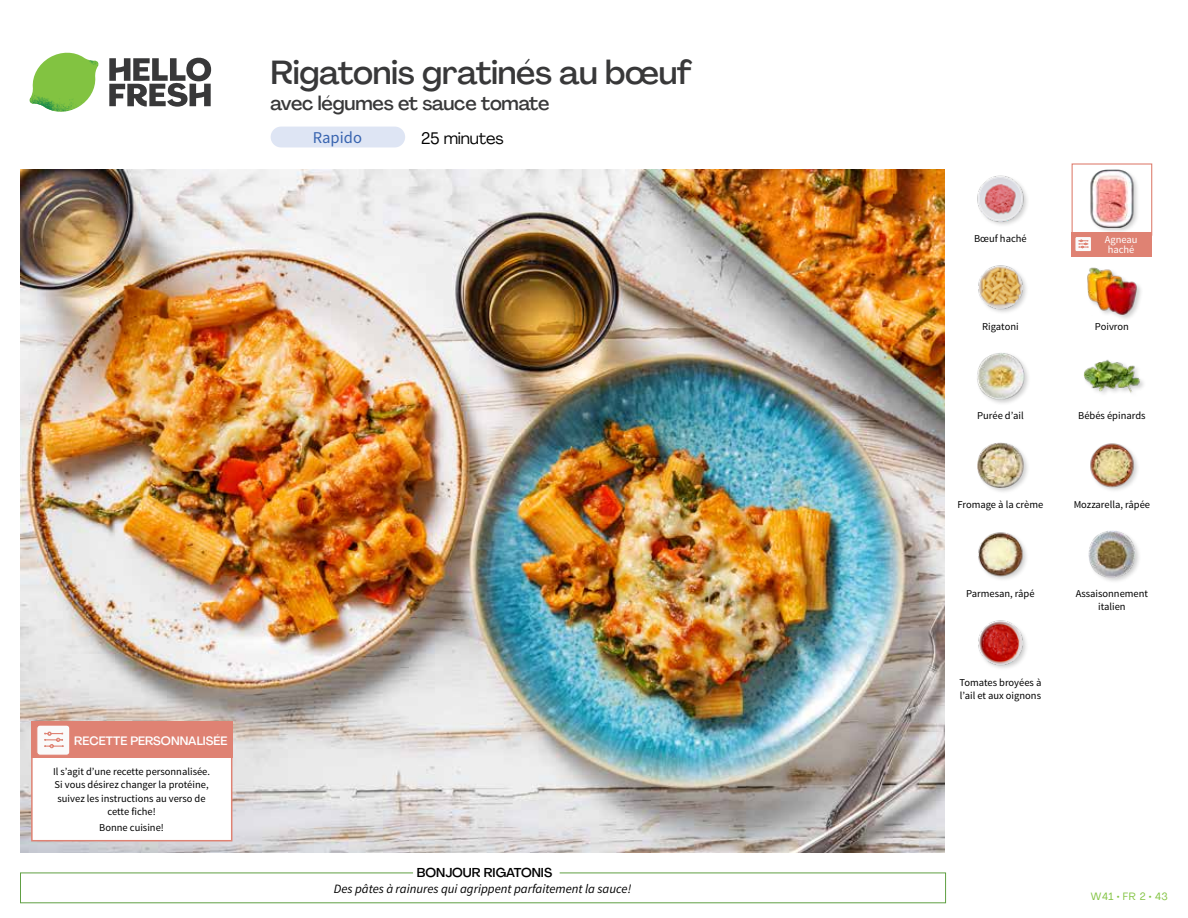
<style>
.page{position:relative;width:1188px;height:918px;background:#fff}
.page>*{position:absolute;margin:0;border:0;box-sizing:border-box;transform-origin:0 0}
.t1{font:500 33px "Agrandir";letter-spacing:-.01em;color:#383839}
.t2{font:500 19.5px "Agrandir";letter-spacing:-.01em;color:#383839}
.t3{font:16.5px "Agrandir";letter-spacing:-.01em;color:#000}
.t4{font:16.5px "Source Sans Pro";color:#3763af}
.t5{font:italic 12.75px "Source Sans Pro";color:#000}
.t6{font:500 12.75px "Agrandir";color:#000}
.t7{font:500 12px "Agrandir";color:#fff}
.t8{font:10.5px/13.5px "Source Sans Pro";color:#000;text-align:center}
.t9{font:10.5px/10.5px "Source Sans Pro";letter-spacing:-.005em;color:#fff}
.t10{font:10.5px "Agrandir";letter-spacing:.05em;color:#82c341}
</style>
<div class="page">
<svg style="left:109px;top:57px;width:102px;height:50px"></svg>
<svg style="left:34px;top:53px;width:62px;height:40px"></svg>
<img style="left:67px;top:53px;width:32px;height:26px">
<img style="left:33px;top:75px;width:59px;height:11px">
<img style="left:29px;top:79px;width:61px;height:33px">
<img style="left:65px;top:86px;width:27px;height:25px">
<div style="left:20px;top:873px;width:926px;height:30px;border:1px solid #609f43"></div>
<div style="left:413px;top:865px;width:147px;height:15px;background:#fff"></div>
<img style="left:21px;top:170px;width:924px;height:682px">
<div style="left:1072px;top:163px;width:80px;height:73px;border:1px solid #df8273"></div>
<div style="left:1072px;top:232px;width:80px;height:25px;background:#df8273"></div>
<div style="left:1075px;top:237px;width:16px;height:15px;background:#fafafa;border-radius:2px"></div>
<div style="left:1075px;top:236px;width:17px;height:16px;border:1px solid #df8273;border-radius:2px"></div>
<svg style="left:1079px;top:240px;width:10px;height:8px"></svg>
<img style="left:978px;top:620px;width:49px;height:49px">
<div style="left:1087px;top:529px;width:54px;height:55px;background:#000;opacity:.2"></div>
<img style="left:1089px;top:530px;width:46px;height:47px">
<img style="left:978px;top:532px;width:49px;height:48px">
<img style="left:1090px;top:443px;width:48px;height:48px">
<div style="left:977px;top:442px;width:53px;height:53px;background:#000;opacity:.2"></div>
<img style="left:978px;top:442px;width:45px;height:46px">
<div style="left:1083px;top:359px;width:64px;height:40px;background:#000;opacity:.2"></div>
<img style="left:1083px;top:359px;width:58px;height:40px">
<div style="left:976px;top:351px;width:55px;height:55px;background:#000;opacity:.2"></div>
<img style="left:977px;top:352px;width:47px;height:48px">
<div style="left:1086px;top:267px;width:58px;height:55px;background:#000;opacity:.2"></div>
<img style="left:1086px;top:267px;width:52px;height:49px">
<img style="left:978px;top:265px;width:49px;height:48px">
<div style="left:1089px;top:169px;width:51px;height:65px;background:#000;opacity:.2"></div>
<img style="left:1089px;top:170px;width:51px;height:57px">
<img style="left:977px;top:175px;width:50px;height:50px">
<div style="left:31px;top:733px;width:201px;height:108px;background:#fff;border:2px solid #df8273"></div>
<div style="left:31px;top:722px;width:202px;height:36px;background:#df8273"></div>
<div style="left:37px;top:725px;width:33px;height:30px;background:#fafafa;border-radius:3px"></div>
<div style="left:36px;top:725px;width:34px;height:31px;border:1px solid #df8273;border-radius:3px"></div>
<svg style="left:45px;top:732px;width:18px;height:16px"></svg>
<div style="left:271px;top:127px;width:134px;height:20px;background:#dee5f4;border-radius:10px"></div>
<h1 class="t1" style="left:271px;top:52px;width:423px">Rigatonis gratinés au bœuf</h1>
<h2 class="t2" style="left:271px;top:91px;width:280px">avec légumes et sauce tomate</h2>
<h3 class="t4" style="left:313px;top:128px;width:51px">Rapido</h3>
<h3 class="t3" style="left:421px;top:128px;width:84px">25 minutes</h3>
<p class="t7" style="left:74px;top:733px;width:155px">RECETTE PERSONNALISÉE</p>
<p class="t8" style="left:53px;top:765px;width:158px">Il s’agit d’une recette personnalisée.<br>Si vous désirez changer la protéine, suivez les instructions au verso de cette fiche!</p>
<p class="t8" style="left:99px;top:821px;width:66px">Bonne cuisine!</p>
<p class="t6" style="left:417px;top:864px;width:137px">BONJOUR RIGATONIS</p>
<p class="t5" style="left:334px;top:881px;width:299px">Des pâtes à rainures qui agrippent parfaitement la sauce!</p>
<p class="t8" style="left:974px;top:232px;width:54px">Bœuf haché</p>
<p class="t9" style="left:1105px;top:234px;width:34px">Agneau haché</p>
<p class="t8" style="left:982px;top:320px;width:38px">Rigatoni</p>
<p class="t8" style="left:1095px;top:320px;width:35px">Poivron</p>
<p class="t8" style="left:977px;top:409px;width:48px">Purée d’ail</p>
<p class="t8" style="left:1078px;top:409px;width:69px">Bébés épinards</p>
<p class="t8" style="left:958px;top:498px;width:87px">Fromage à la crème</p>
<p class="t8" style="left:1074px;top:498px;width:78px">Mozzarella, râpée</p>
<p class="t8" style="left:966px;top:587px;width:70px">Parmesan, râpé</p>
<p class="t8" style="left:959px;top:675px;width:83px;text-align:left">Tomates broyées à l’ail et aux oignons</p>
<p class="t8" style="left:1076px;top:587px;width:74px">Assaisonnement italien</p>
<p class="t10" style="left:1091px;top:890px;width:78px">W41 • FR 2 • 43</p>
</div>
